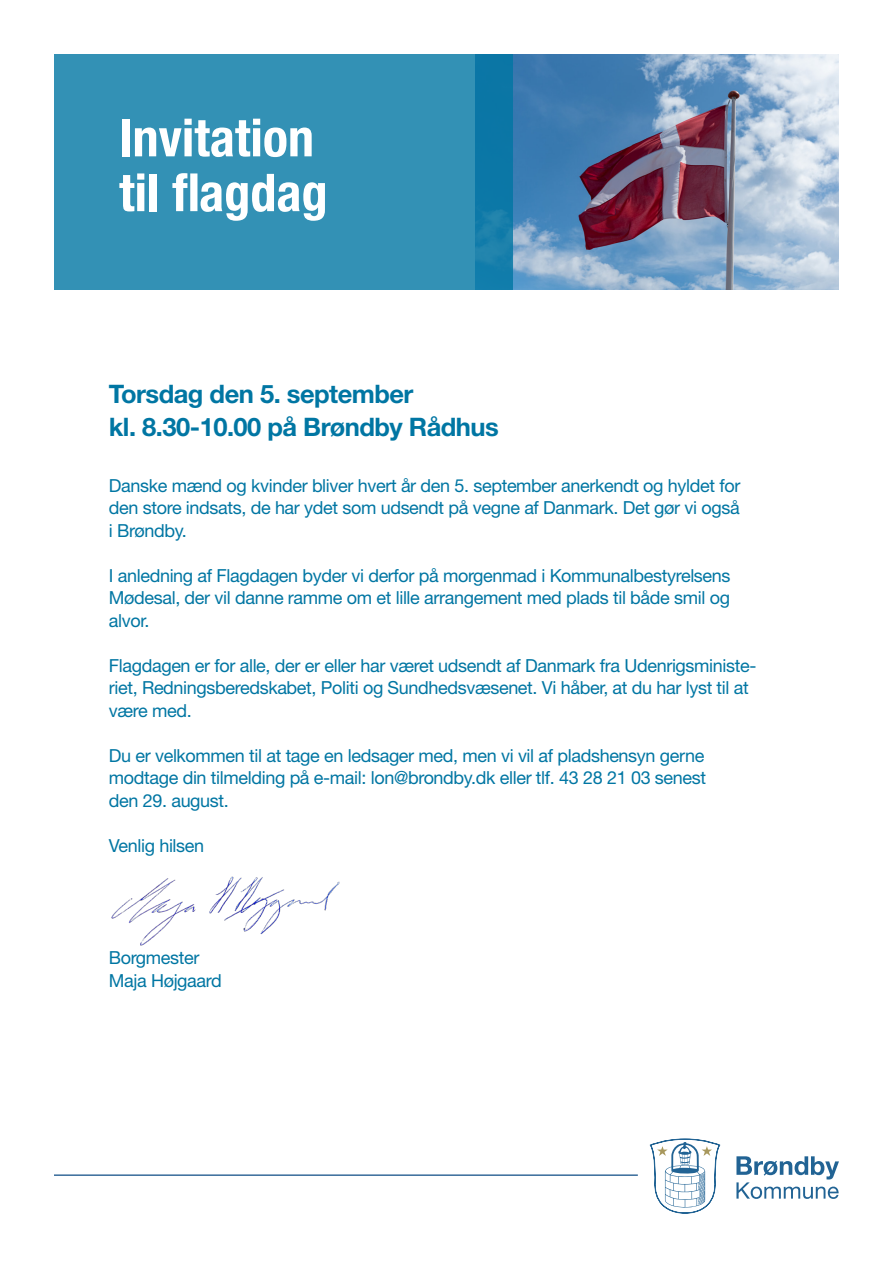
<style>
.page{position:relative;width:893px;height:1263px;background:#fff}
.page>*{position:absolute;margin:0;border:0;box-sizing:border-box;transform-origin:0 0}
.t1{font:700 condensed 52.2px "Helvetica Neue LT Std";color:#fff}
.t2{font:700 25.5px "Helvetica Neue LT Std";letter-spacing:-.02em;color:#0076a3}
.t3{font:18px/22.5px "Helvetica Neue LT Std";letter-spacing:-.02em;color:#0076a3}
</style>
<div class="page">
<svg style="left:736px;top:1156px;width:103px;height:43px"></svg>
<svg style="left:650px;top:1138px;width:70px;height:75px"></svg>
<hr style="left:54px;top:1174px;width:584px;height:2px;background:#376b9a">
<img style="left:512px;top:54px;width:327px;height:235px">
<svg style="left:54px;top:54px;width:458px;height:235px;background:#308fb3"></svg>
<img style="left:111px;top:876px;width:229px;height:70px">
<p class="t1" style="left:119px;top:106px;width:196px">Invitation</p>
<p class="t1" style="left:119px;top:161px;width:210px">til flagdag</p>
<p class="t2" style="left:109px;top:378px;width:306px">Torsdag den 5. september</p>
<p class="t2" style="left:109px;top:411px;width:391px">kl. 8.30-10.00 på Brøndby Rådhus</p>
<p class="t3" style="left:109px;top:474px;width:633px">Danske mænd og kvinder bliver hvert år den 5. september anerkendt og hyldet for den store indsats, de har ydet som udsendt på vegne af Danmark. Det gør vi også</p>
<p class="t3" style="left:109px;top:519px;width:80px">i Brøndby.</p>
<p class="t3" style="left:109px;top:564px;width:623px">I anledning af Flagdagen byder vi derfor på morgenmad i Kommunalbestyrelsens</p>
<p class="t3" style="left:109px;top:586px;width:623px">Mødesal, der vil danne ramme om et lille arrangement med plads til både smil og alvor.</p>
<p class="t3" style="left:109px;top:654px;width:649px">Flagdagen er for alle, der er eller har været udsendt af Danmark fra Udenrigsministe&shy;riet, Redningsberedskabet, Politi og Sundhedsvæsenet. Vi håber, at du har lyst til at være med.</p>
<p class="t3" style="left:109px;top:744px;width:597px">Du er velkommen til at tage en ledsager med, men vi vil af pladshensyn gerne</p>
<p class="t3" style="left:109px;top:766px;width:599px">modtage din tilmelding på e-mail: lon@brondby.dk eller tlf. 43 28 21 03 senest</p>
<p class="t3" style="left:109px;top:789px;width:122px">den 29. august.</p>
<p class="t3" style="left:109px;top:834px;width:97px">Venlig hilsen</p>
<p class="t3" style="left:109px;top:946px;width:92px">Borgmester</p>
<p class="t3" style="left:109px;top:969px;width:115px">Maja Højgaard</p>
</div>
